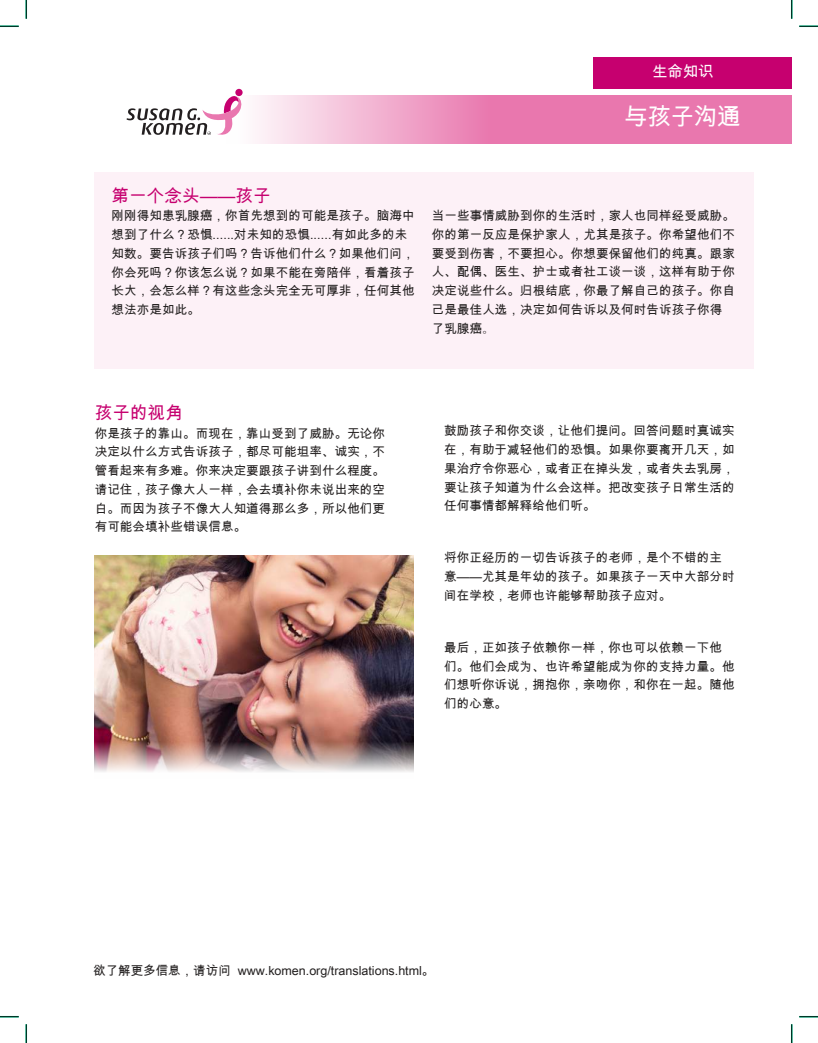
<style>
.page{position:relative;width:818px;height:1043px;background:#fff}
.page>*{position:absolute;margin:0;border:0;box-sizing:border-box;transform-origin:0 0}
.t1{font:23.62px "Arial Unicode MS";letter-spacing:-.015em;color:#fff}
.t2{font:17.5px "Arial Unicode MS";letter-spacing:.01em;color:#c6006f}
.t3{font:15.5px "Arial Unicode MS";color:#fff}
.t4{font:12.5px/18.8px "Arial Unicode MS";letter-spacing:.01em;color:#221f1f}
.s1{font-family:"Adobe Myungjo Std";font-weight:500}
</style>
<div class="page">
<svg style="left:255px;top:95px;width:536px;height:49px;background:#ed92be"></svg>
<svg style="left:127px;top:89px;width:115px;height:46px"></svg>
<div style="left:593px;top:57px;width:198px;height:31px;background:#c6006f"></div>
<div style="left:95px;top:172px;width:658px;height:196px;background:#fdf1f7"></div>
<img style="left:95px;top:555px;width:318px;height:217px">
<svg style="left:0;top:25px;width:19px;height:2px"></svg>
<svg style="left:799px;top:25px;width:19px;height:2px"></svg>
<svg style="left:0;top:1015px;width:19px;height:2px"></svg>
<svg style="left:799px;top:1015px;width:19px;height:2px"></svg>
<svg style="left:25px;top:0;width:2px;height:19px"></svg>
<svg style="left:25px;top:1024px;width:2px;height:18px"></svg>
<svg style="left:790px;top:0;width:2px;height:19px"></svg>
<svg style="left:790px;top:1024px;width:2px;height:18px"></svg>
<p class="t3" style="left:652px;top:61px;width:63px">生命知识</p>
<h1 class="t1" style="left:624px;top:100px;width:118px">与孩子沟通</h1>
<h2 class="t2" style="left:112px;top:183px;width:160px">第一个念头——孩子</h2>
<p class="t4" style="left:112px;top:206px;width:304px">刚刚得知患乳腺癌，你首先想到的可能是孩子。脑海中想到了什么？恐惧......对未知的恐惧......有如此多的未知数。要告诉孩子们吗？告诉他们什么？如果他们问，你会死吗？你该怎么说？如果不能在旁陪伴，看着孩子长大，会怎么样？有这些念头完全无可厚非，任何其他想法亦是如此。</p>
<p class="t4" style="left:432px;top:206px;width:304px">当一些事情威胁到你的生活时，家人也同样经受威胁。你的第一反应是保护家人，尤其是孩子。你希望他们不要受到伤害，不要担心。你想要保留他们的纯真。跟家人、配偶、医生、护士或者社工谈一谈，这样有助于你决定说些什么。归根结底，你最了解自己的孩子。你自己是最佳人选，决定如何告诉以及何时告诉孩子你得了乳腺癌<span class="s1">。</span></p>
<h2 class="t2" style="left:95px;top:400px;width:90px">孩子的视角</h2>
<p class="t4" style="left:95px;top:423px;width:292px;text-align:justify">你是孩子的靠山。而现在，靠山受到了威胁。无论你决定以什么方式告诉孩子，都尽可能坦率、诚实，不管看起来有多难。你来决定要跟孩子讲到什么程度。请记住，孩子像大人一样，会去填补你未说出来的空白。而因为孩子不像大人知道得那么多，所以他们更有可能会填补些错误信息。</p>
<p class="t4" style="left:444px;top:421px;width:292px;text-align:justify">鼓励孩子和你交谈，让他们提问。回答问题时真诚实在，有助于减轻他们的恐惧。如果你要离开几天，如果治疗令你恶心，或者正在掉头发，或者失去乳房，要让孩子知道为什么会这样。把改变孩子日常生活的任何事情都解释给他们听。</p>
<p class="t4" style="left:444px;top:548px;width:292px">将你正经历的一切告诉孩子的老师，是个不错的主意——尤其是年幼的孩子。如果孩子一天中大部分时间在学校，老师也许能够帮助孩子应对。</p>
<p class="t4" style="left:444px;top:637px;width:292px">最后，正如孩子依赖你一样，你也可以依赖一下他们。他们会成为、也许希望能成为你的支持力量。他们想听你诉说，拥抱你，亲吻你，和你在一起。随他们的心意。</p>
<p class="t4" style="left:93px;top:961px;width:343px">欲了解更多信息，请访问 www.komen.org/translations.html。</p>
</div>
